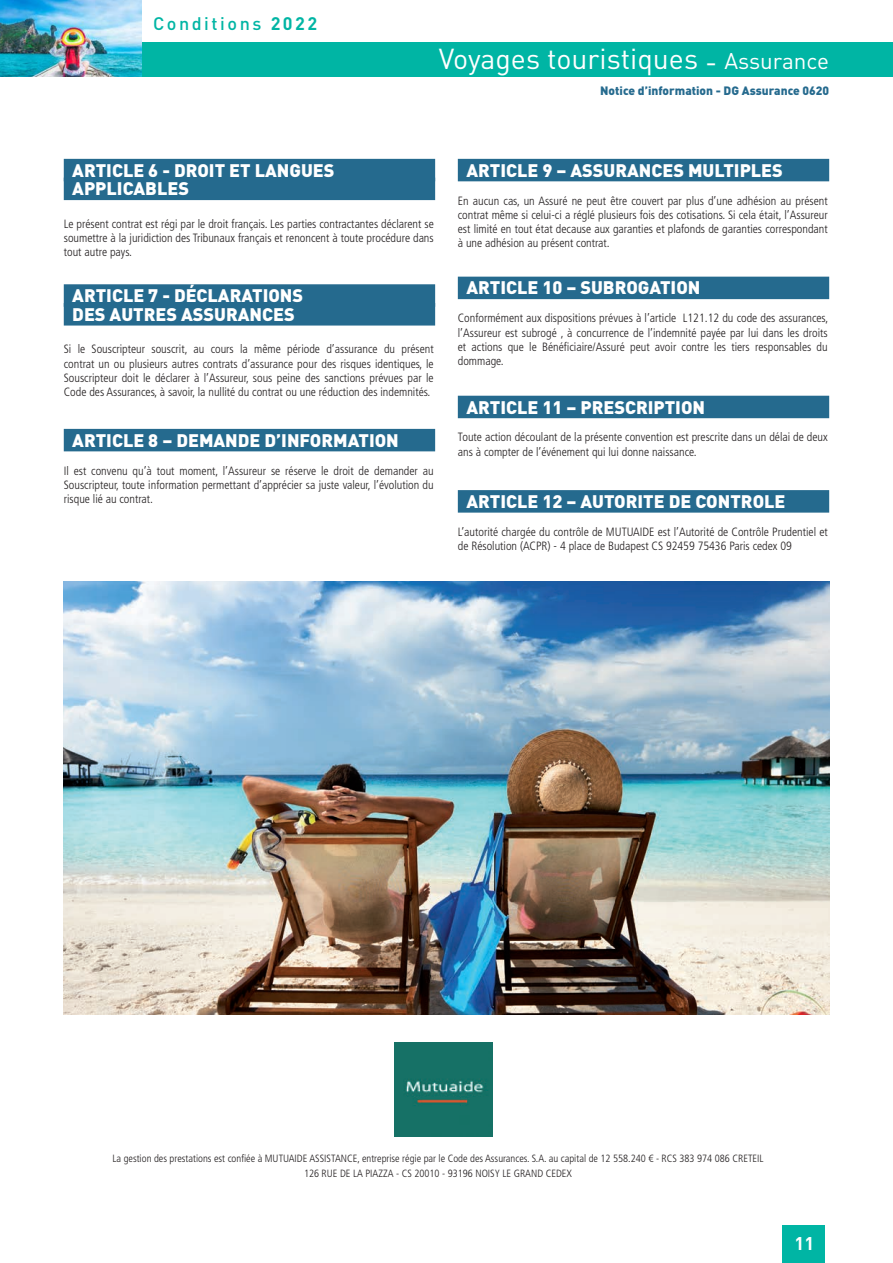
<style>
.page{position:relative;width:893px;height:1263px;background:#fff}
.page>*{position:absolute;margin:0;border:0;box-sizing:border-box;transform-origin:0 0}
.t1{font:28.5px "DIN";color:#fff}
.t2{font:900 22.5px "DIN";color:#fff}
.t3{font:700 18.15px "DIN";color:#fff}
.Titre1cg{font:900 18px "DIN";color:#fff}
.t4{font:500 18px "DIN";letter-spacing:.14em;color:#00b5a4}
.Texte1cg{font:300 condensed 12px/14.2px "Frutiger LT Std";color:#231f20;text-align:justify}
.t5{font:900 12px "DIN";color:#256a8e}
.Texte1cg-2{font:300 condensed 10.5px "Frutiger LT Std";color:#231f20}
.s1{font-weight:700}
.s2{font-size:22.5px}
</style>
<div class="page">
<img style="left:64px;top:581px;width:765px;height:433px">
<img style="left:394px;top:1042px;width:98px;height:95px">
<div style="left:64px;top:429px;width:371px;height:22px;background:#256a8e"></div>
<div style="left:458px;top:159px;width:371px;height:22px;background:#256a8e"></div>
<div style="left:458px;top:396px;width:371px;height:22px;background:#256a8e"></div>
<div style="left:458px;top:490px;width:371px;height:23px;background:#256a8e"></div>
<div style="left:64px;top:159px;width:371px;height:22px;background:#256a8e"></div>
<div style="left:64px;top:178px;width:371px;height:22px;background:#256a8e"></div>
<div style="left:64px;top:284px;width:371px;height:23px;background:#256a8e"></div>
<div style="left:64px;top:303px;width:371px;height:23px;background:#256a8e"></div>
<div style="left:458px;top:277px;width:371px;height:22px;background:#256a8e"></div>
<div style="left:0;top:43px;width:893px;height:34px;background:#00b5a4"></div>
<div style="left:783px;top:1225px;width:42px;height:38px;background:#00b5a4"></div>
<img style="left:0;top:0;width:141px;height:77px">
<h3 class="t4" style="left:153px;top:12px;width:166px">Conditions <span class="s1">2022</span></h3>
<h1 class="t1" style="left:439px;top:41px;width:392px">Voyages touristiques - <span class="s2">Assurance</span></h1>
<p class="t5" style="left:600px;top:83px;width:230px">Notice d’information - DG Assurance 0620</p>
<p class="Titre1cg" style="left:72px;top:158px;width:264px">ARTICLE 6 - DROIT ET LANGUES</p>
<p class="Titre1cg" style="left:72px;top:177px;width:118px">APPLICABLES</p>
<p class="Texte1cg" style="left:64px;top:217px;width:371px">Le présent contrat est régi par le droit français. Les parties contractantes déclarent se soumettre à la juridiction des Tribunaux français et renoncent à toute procédure dans tout autre pays.</p>
<p class="Titre1cg" style="left:72px;top:284px;width:232px">ARTICLE 7 - DÉCLARATIONS</p>
<p class="Titre1cg" style="left:72px;top:302px;width:224px">DES AUTRES ASSURANCES</p>
<p class="Texte1cg" style="left:64px;top:342px;width:371px">Si le Souscripteur souscrit, au cours la même période d’assurance du présent contrat un ou plusieurs autres contrats d’assurance pour des risques identiques, le Souscripteur doit le déclarer à l’Assureur, sous peine des sanctions prévues par le Code des Assurances, à savoir, la nullité du contrat ou une réduction des indemnités.</p>
<p class="Titre1cg" style="left:72px;top:428px;width:328px">ARTICLE 8 – DEMANDE D’INFORMATION</p>
<p class="Texte1cg" style="left:64px;top:463px;width:371px">Il est convenu qu’à tout moment, l’Assureur se réserve le droit de demander au Souscripteur, toute information permettant d’apprécier sa juste valeur, l’évolution du risque lié au contrat.</p>
<p class="Titre1cg" style="left:466px;top:158px;width:318px">ARTICLE 9 – ASSURANCES MULTIPLES</p>
<p class="Texte1cg" style="left:458px;top:193px;width:371px">En aucun cas, un Assuré ne peut être couvert par plus d’une adhésion au présent contrat même si celui-ci a réglé plusieurs fois des cotisations. Si cela était, l’Assureur est limité en tout état decause aux garanties et plafonds de garanties correspondant à une adhésion au présent contrat.</p>
<p class="Titre1cg" style="left:466px;top:276px;width:236px">ARTICLE 10 – SUBROGATION</p>
<p class="Texte1cg" style="left:458px;top:311px;width:372px">Conformément aux dispositions prévues à l’article L121.12 du code des assurances, l’Assureur est subrogé , à concurrence de l’indemnité payée par lui dans les droits et actions que le Bénéficiaire/Assuré peut avoir contre les tiers responsables du dommage.</p>
<p class="Titre1cg" style="left:466px;top:395px;width:240px">ARTICLE 11 – PRESCRIPTION</p>
<p class="Texte1cg" style="left:458px;top:430px;width:371px">Toute action découlant de la présente convention est prescrite dans un délai de deux ans à compter de l’événement qui lui donne naissance.</p>
<p class="Titre1cg" style="left:466px;top:489px;width:321px">ARTICLE 12 – AUTORITE DE CONTROLE</p>
<p class="Texte1cg" style="left:458px;top:525px;width:371px">L’autorité chargée du contrôle de MUTUAIDE est l’Autorité de Contrôle Prudentiel et de Résolution (ACPR) - 4 place de Budapest CS 92459 75436 Paris cedex 09</p>
<p class="Texte1cg-2" style="left:112px;top:1153px;width:653px">La gestion des prestations est confiée à MUTUAIDE ASSISTANCE, entreprise régie par le Code des Assurances. S.A. au capital de 12 558.240 € - RCS 383 974 086 CRETEIL</p>
<p class="Texte1cg-2" style="left:304px;top:1167px;width:269px">126 RUE DE LA PIAZZA - CS 20010 - 93196 NOISY LE GRAND CEDEX</p>
<h2 class="t2" style="left:792px;top:1219px;width:27px">11</h2>
<h3 class="t3" style="left:795px;top:1231px;width:21px">11</h3>
</div>
